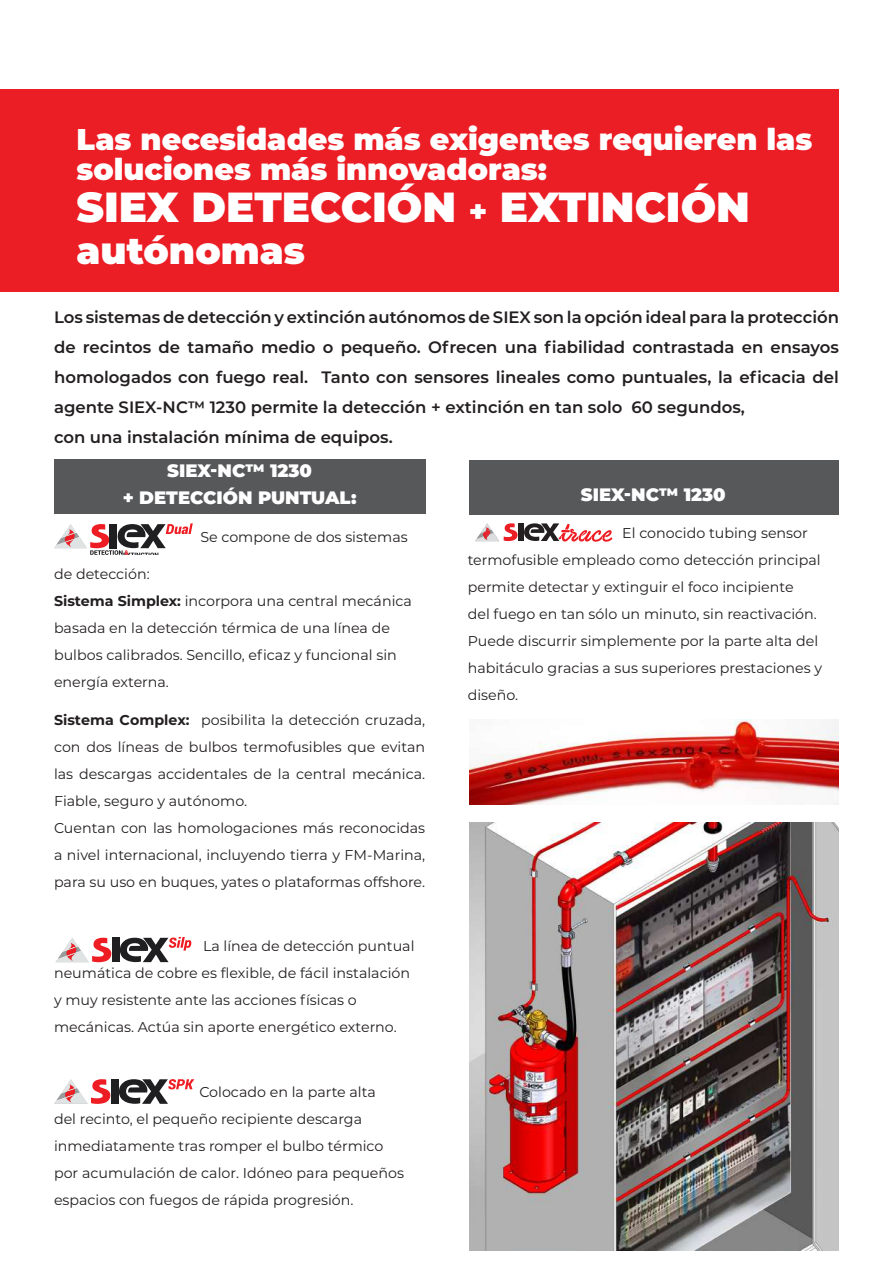
<style>
.page{position:relative;width:893px;height:1263px;background:#fff}
.page>*{position:absolute;margin:0;border:0;box-sizing:border-box;transform-origin:0 0}
.t1{font:900 42px "Montserrat";color:#fff}
.t2{font:900 37.5px "Montserrat";color:#fff}
.t3{font:900 30px/30px "Montserrat";color:#fff}
.t4{font:900 18px/27px "Montserrat";color:#fff;text-align:center}
.t5{font:600 16.5px/30px "Montserrat";color:#231f20}
.t6{font:14.25px/27px "Montserrat";color:#231f20}
.s1{font-size:30px}
.s2{font-weight:700}
</style>
<div class="page">
<div style="left:54px;top:460px;width:371px;height:54px;background:#57585a"></div>
<div style="left:470px;top:460px;width:369px;height:55px;background:#57585a"></div>
<div style="left:0;top:90px;width:839px;height:202px;background:#eb1d25"></div>
<svg style="left:524px;top:523px;width:88px;height:19px"></svg>
<div style="left:518px;top:524px;width:5px;height:17px;background:#231f20"></div>
<svg style="left:475px;top:523px;width:42px;height:18px"></svg>
<svg style="left:54px;top:523px;width:139px;height:32px"></svg>
<svg style="left:55px;top:938px;width:56px;height:24px"></svg>
<div style="left:112px;top:938px;width:7px;height:24px;background:#1f1f21"></div>
<svg style="left:120px;top:937px;width:71px;height:25px"></svg>
<svg style="left:54px;top:1079px;width:56px;height:25px"></svg>
<div style="left:111px;top:1079px;width:7px;height:25px;background:#1f1f21"></div>
<svg style="left:119px;top:1079px;width:75px;height:25px"></svg>
<img style="left:470px;top:823px;width:369px;height:427px">
<img style="left:470px;top:720px;width:369px;height:85px">
<h3 class="t3" style="left:77px;top:122px;width:737px">Las necesidades más exigentes requieren las soluciones más innovadoras:</h3>
<h1 class="t1" style="left:77px;top:176px;width:675px">SIEX DETECCIÓN <span class="s1">+</span> EXTINCIÓN</h1>
<h2 class="t2" style="left:77px;top:222px;width:230px">autónomas</h2>
<p class="t5" style="left:54px;top:302px;width:786px">Los sistemas de detección y extinción autónomos de SIEX son la opción ideal para la protección de recintos de tamaño medio o pequeño. Ofrecen una fiabilidad contrastada en ensayos homologados con fuego real. Tanto con sensores lineales como puntuales, la eficacia del agente SIEX-NC™ 1230 permite la detección + extinción en tan solo 60 segundos,<br>con una instalación mínima de equipos.</p>
<p class="t4" style="left:123px;top:456px;width:235px">SIEX-NC™ 1230<br>+ DETECCIÓN PUNTUAL:</p>
<p class="t6" style="left:200px;top:523px;width:209px">Se compone de dos sistemas</p>
<p class="t6" style="left:54px;top:560px;width:359px">de detección:<br><span class="s2">Sistema Simplex:</span> incorpora una central mecánica basada en la detección térmica de una línea de bulbos calibrados. Sencillo, eficaz y funcional sin energía externa.</p>
<p class="t6" style="left:54px;top:706px;width:373px"><span class="s2">Sistema Complex:</span> posibilita la detección cruzada, con dos líneas de bulbos termofusibles que evitan las descargas accidentales de la central mecánica.<br>Fiable, seguro y autónomo.<br>Cuentan con las homologaciones más reconocidas a nivel internacional, incluyendo tierra y FM-Marina, para su uso en buques, yates o plataformas offshore.</p>
<p class="t6" style="left:54px;top:932px;width:362px;text-indent:149px">La línea de detección puntual neumática de cobre es flexible, de fácil instalación y muy resistente ante las acciones físicas o mecánicas. Actúa sin aporte energético externo.</p>
<p class="t6" style="left:54px;top:1078px;width:352px;text-indent:145px">Colocado en la parte alta<br>del recinto, el pequeño recipiente descarga inmediatamente tras romper el bulbo térmico por acumulación de calor. Idóneo para pequeños espacios con fuegos de rápida progresión.</p>
<p class="t4" style="left:581px;top:479px;width:146px">SIEX-NC™ 1230</p>
<p class="t6" style="left:468px;top:519px;width:356px;text-indent:154px">El conocido tubing sensor termofusible empleado como detección principal permite detectar y extinguir el foco incipiente<br>del fuego en tan sólo un minuto, sin reactivación.<br>Puede discurrir simplemente por la parte alta del habitáculo gracias a sus superiores prestaciones y diseño.</p>
</div>
